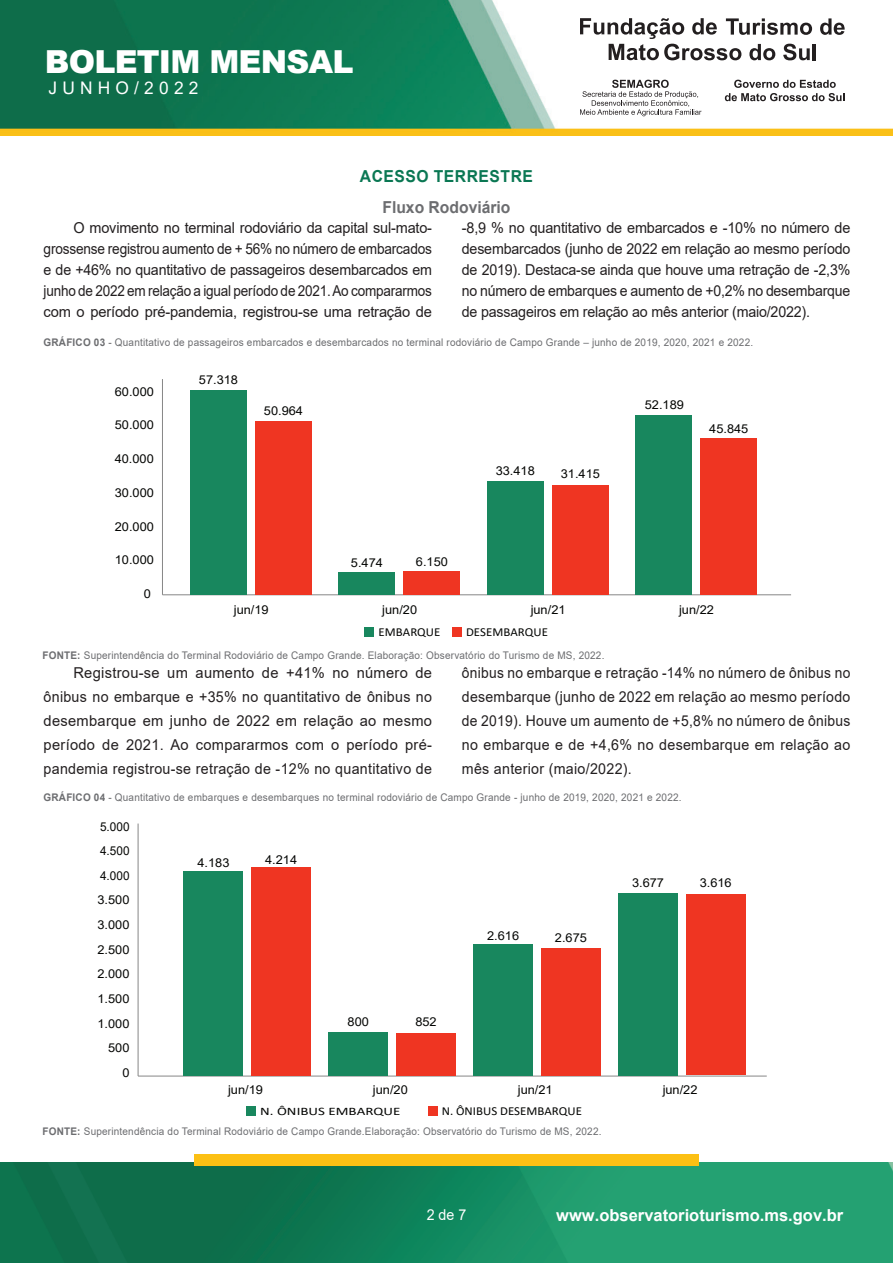
<style>
.page{position:relative;width:893px;height:1263px;background:#fff}
.page>*{position:absolute;margin:0;border:0;box-sizing:border-box;transform-origin:0 0}
.t1{font:900 31.65px "Arial";letter-spacing:-.025em;color:#fff}
.t2{font:17.4px "Arial";letter-spacing:.3em;color:#fff}
.t3{font:700 16.5px "Arial";color:#fff}
.t4{font:700 16.5px "Arial";letter-spacing:.035em;color:#0a7753;scale:.95 1}
.t5{font:700 16.5px "Arial";color:#6c6d70;scale:.95 1}
.t6{font:15px/21px "Arial";letter-spacing:.005em;color:#231f20;text-align:justify}
.t7{font:15px/21px "Arial";letter-spacing:.005em;color:#231f20;text-align:justify;scale:.96 1}
.t8{font:15px/24px "Arial";letter-spacing:.005em;color:#231f20;text-align:justify;scale:.92 1}
.t9{font:15px "Arial";color:#fff;scale:.95 1}
.t10{font:12.15px "Arial";color:#040503;scale:1.05 1}
.t11{font:12.15px "Calibri";color:#040503;scale:1.05 1}
.t12{font:12.15px "Arial";color:#040503}
.t13{font:11.4px "Calibri";color:#040503;scale:1.3 1}
.t14{font:10.5px "Arial";letter-spacing:.02em;color:#6c6d70;scale:.95 1}
.s1{font-weight:700}
</style>
<div class="page">
<img style="left:0;top:0;width:893px;height:135px">
<img style="left:0;top:1162px;width:893px;height:101px">
<div style="left:194px;top:1154px;width:505px;height:11px;background:#fcc014"></div>
<svg style="left:820px;top:18px;width:25px;height:17px"></svg>
<svg style="left:580px;top:18px;width:232px;height:42px"></svg>
<hr style="left:813px;top:44px;width:3px;height:16px;background:#231f20">
<svg style="left:580px;top:80px;width:121px;height:36px"></svg>
<svg style="left:725px;top:80px;width:120px;height:21px"></svg>
<hr style="left:162px;top:379px;width:1px;height:216px;background:#868686">
<hr style="left:162px;top:594px;width:629px;height:1px;background:#868686">
<div style="left:190px;top:391px;width:57px;height:204px;background:#18875e"></div>
<div style="left:255px;top:422px;width:57px;height:173px;background:#ef3522"></div>
<div style="left:338px;top:572px;width:57px;height:23px;background:#18875e"></div>
<div style="left:403px;top:571px;width:57px;height:24px;background:#ef3522"></div>
<div style="left:487px;top:481px;width:57px;height:114px;background:#18875e"></div>
<div style="left:552px;top:485px;width:57px;height:110px;background:#ef3522"></div>
<div style="left:635px;top:415px;width:57px;height:180px;background:#18875e"></div>
<div style="left:700px;top:438px;width:57px;height:157px;background:#ef3522"></div>
<div style="left:364px;top:627px;width:10px;height:10px;background:#18875e"></div>
<div style="left:452px;top:627px;width:10px;height:10px;background:#ef3522"></div>
<hr style="left:138px;top:823px;width:1px;height:253px;background:#868686">
<hr style="left:138px;top:1076px;width:629px;height:1px;background:#868686">
<div style="left:246px;top:1106px;width:9px;height:10px;background:#18875e"></div>
<div style="left:428px;top:1106px;width:10px;height:10px;background:#ef3522"></div>
<div style="left:184px;top:871px;width:59px;height:204px;background:#18875e"></div>
<div style="left:252px;top:867px;width:59px;height:208px;background:#ef3522"></div>
<div style="left:329px;top:1032px;width:59px;height:43px;background:#18875e"></div>
<div style="left:396px;top:1033px;width:60px;height:42px;background:#ef3522"></div>
<div style="left:474px;top:944px;width:59px;height:131px;background:#18875e"></div>
<div style="left:541px;top:948px;width:59px;height:127px;background:#ef3522"></div>
<div style="left:618px;top:893px;width:60px;height:182px;background:#18875e"></div>
<div style="left:686px;top:894px;width:59px;height:181px;background:#ef3522"></div>
<h1 class="t1" style="left:45px;top:39px;width:310px">BOLETIM MENSAL</h1>
<p class="t2" style="left:48px;top:76px;width:152px">JUNHO/2022</p>
<p class="t4" style="left:360px;top:164px;width:184px">ACESSO TERRESTRE</p>
<p class="t5" style="left:382px;top:195px;width:136px">Fluxo Rodoviário</p>
<p class="t6" style="left:44px;top:217px;width:390px;text-indent:30px">O movimento no terminal rodoviário da capital sul-mato&shy;grossense registrou aumento de + 56% no número de embarcados e de +46% no quantitativo de passageiros desembarcados em junho de 2022 em relação a igual período de 2021. Ao compararmos com o período pré-pandemia, registrou-se uma retração de</p>
<p class="t7" style="left:462px;top:217px;width:406px">-8,9 % no quantitativo de embarcados e -10% no número de desembarcados (junho de 2022 em relação ao mesmo período de 2019). Destaca-se ainda que houve uma retração de -2,3% no número de embarques e aumento de +0,2% no desembarque de passageiros em relação ao mês anterior (maio/2022).</p>
<p class="t14" style="left:44px;top:335px;width:748px"><span class="s1">GRÁFICO 03</span> - Quantitativo de passageiros embarcados e desembarcados no terminal rodoviário de Campo Grande – junho de 2019, 2020, 2021 e 2022.</p>
<p class="t10" style="left:115px;top:383px;width:39px">60.000</p>
<p class="t10" style="left:115px;top:417px;width:39px">50.000</p>
<p class="t10" style="left:115px;top:450px;width:39px">40.000</p>
<p class="t10" style="left:115px;top:484px;width:39px">30.000</p>
<p class="t10" style="left:115px;top:518px;width:39px">20.000</p>
<p class="t10" style="left:115px;top:552px;width:39px">10.000</p>
<p class="t10" style="left:144px;top:585px;width:8px">0</p>
<p class="t10" style="left:199px;top:372px;width:39px">57.318</p>
<p class="t10" style="left:264px;top:402px;width:39px">50.964</p>
<p class="t10" style="left:234px;top:601px;width:35px">jun/19</p>
<p class="t10" style="left:351px;top:555px;width:32px">5.474</p>
<p class="t10" style="left:416px;top:553px;width:32px">6.150</p>
<p class="t10" style="left:382px;top:601px;width:35px">jun/20</p>
<p class="t10" style="left:496px;top:462px;width:39px">33.418</p>
<p class="t10" style="left:561px;top:466px;width:39px">31.415</p>
<p class="t10" style="left:531px;top:601px;width:35px">jun/21</p>
<p class="t11" style="left:379px;top:623px;width:60px">EMBARQUE</p>
<p class="t11" style="left:466px;top:623px;width:80px">DESEMBARQUE</p>
<p class="t14" style="left:43px;top:648px;width:593px"><span class="s1">FONTE:</span> Superintendência do Terminal Rodoviário de Campo Grande. Elaboração: Observatório do Turismo de MS, 2022.</p>
<p class="t10" style="left:645px;top:396px;width:39px">52.189</p>
<p class="t10" style="left:709px;top:420px;width:39px">45.845</p>
<p class="t10" style="left:679px;top:601px;width:35px">jun/22</p>
<p class="t6" style="left:44px;top:661px;width:390px;line-height:24px;text-indent:30px">Registrou-se um aumento de +41% no número de ônibus no embarque e +35% no quantitativo de ônibus no desembarque em junho de 2022 em relação ao mesmo período de 2021. Ao compararmos com o período pré&shy;pandemia registrou-se retração de -12% no quantitativo de</p>
<p class="t8" style="left:462px;top:661px;width:424px">ônibus no embarque e retração -14% no número de ônibus no desembarque (junho de 2022 em relação ao mesmo período de 2019). Houve um aumento de +5,8% no número de ônibus no embarque e de +4,6% no desembarque em relação ao mês anterior (maio/2022).</p>
<p class="t14" style="left:44px;top:790px;width:673px"><span class="s1">GRÁFICO 04</span> - Quantitativo de embarques e desembarques no terminal rodoviário de Campo Grande - junho de 2019, 2020, 2021 e 2022.</p>
<p class="t12" style="left:100px;top:818px;width:31px">5.000</p>
<p class="t12" style="left:100px;top:842px;width:31px">4.500</p>
<p class="t12" style="left:100px;top:867px;width:31px">4.000</p>
<p class="t10" style="left:98px;top:892px;width:32px">3.500</p>
<p class="t10" style="left:98px;top:916px;width:32px">3.000</p>
<p class="t10" style="left:98px;top:941px;width:32px">2.500</p>
<p class="t10" style="left:98px;top:966px;width:32px">2.000</p>
<p class="t10" style="left:98px;top:990px;width:32px">1.500</p>
<p class="t10" style="left:98px;top:1015px;width:32px">1.000</p>
<p class="t10" style="left:108px;top:1039px;width:22px">500</p>
<p class="t10" style="left:122px;top:1064px;width:8px">0</p>
<p class="t10" style="left:197px;top:854px;width:32px">4.183</p>
<p class="t10" style="left:265px;top:851px;width:32px">4.214</p>
<p class="t10" style="left:228px;top:1081px;width:35px">jun/19</p>
<p class="t10" style="left:348px;top:1013px;width:22px">800</p>
<p class="t10" style="left:415px;top:1013px;width:22px">852</p>
<p class="t10" style="left:373px;top:1081px;width:35px">jun/20</p>
<p class="t10" style="left:487px;top:928px;width:32px">2.616</p>
<p class="t10" style="left:555px;top:929px;width:32px">2.675</p>
<p class="t10" style="left:518px;top:1081px;width:35px">jun/21</p>
<p class="t13" style="left:260px;top:1103px;width:109px">N. ÔNIBUS EMBARQUE</p>
<p class="t11" style="left:442px;top:1102px;width:135px">N. ÔNIBUS DESEMBARQUE</p>
<p class="t14" style="left:43px;top:1124px;width:590px"><span class="s1">FONTE:</span> Superintendência do Terminal Rodoviário de Campo Grande.Elaboração: Observatório do Turismo de MS, 2022.</p>
<p class="t10" style="left:632px;top:874px;width:32px">3.677</p>
<p class="t10" style="left:700px;top:874px;width:32px">3.616</p>
<p class="t10" style="left:663px;top:1081px;width:35px">jun/22</p>
<p class="t9" style="left:427px;top:1204px;width:43px">2 de 7</p>
<p class="t3" style="left:556px;top:1203px;width:288px">www.observatorioturismo.ms.gov.br</p>
</div>
